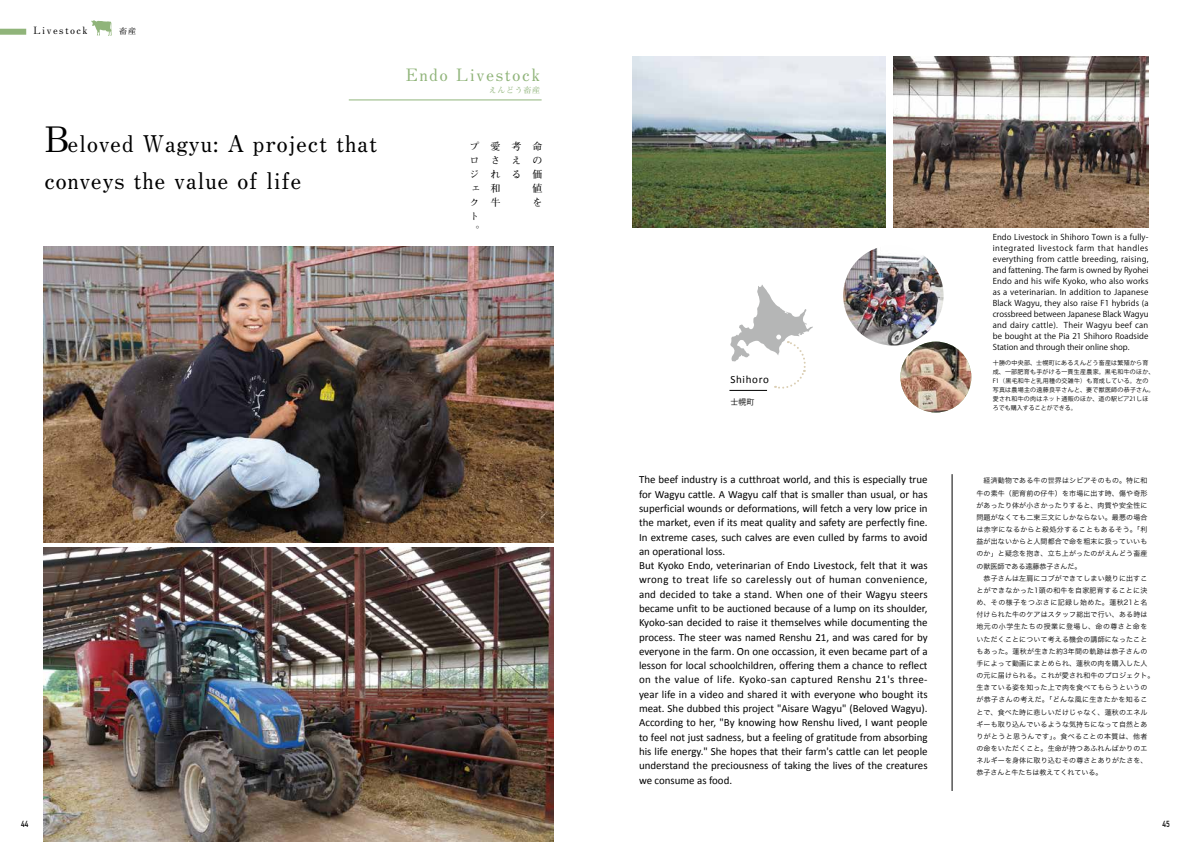
<style>
.page{position:relative;width:1191px;height:842px;background:#fff}
.page>*{position:absolute;margin:0;border:0;box-sizing:border-box;transform-origin:0 0}
.t1{font:700 23px/36.4px "Futo Min A101 Pro";letter-spacing:.02em;color:#000}
.t2{font:700 17px "Futo Min A101 Pro";letter-spacing:.08em;color:#90b47a}
.t3{font:11px/14.3px "Calibri";color:#000}
.t4{font:11px "Calibri";letter-spacing:.06em;color:#000}
.t5{font:700 10px/14px "Futo Min A101 Pro";letter-spacing:.14em;color:#000}
.t6{font:condensed 9px "DIN2014";color:#000}
.t7{font:8px/11px "Koz Go Pro";color:#000;text-align:justify}
.t8{font:700 8px "Futo Min A101 Pro";letter-spacing:.08em;color:#90b47a}
.t9{font:8px "Hira Kaku Pro W3";color:#000}
.t10{font:700 8px "Futo Min A101 Pro";color:#000}
.t11{font:7px/12.2px "Hira Kaku Pro W3";letter-spacing:.02em;color:#000}
.t12{font:6px/9px "Koz Go Pro";letter-spacing:.04em;color:#000}
.s1{font-size:35px}
</style>
<div class="page">
<div style="left:0;top:29px;width:26px;height:6px;background:#90b47a"></div>
<svg style="left:91px;top:20px;width:21px;height:16px"></svg>
<img style="left:43px;top:247px;width:510px;height:296px">
<img style="left:632px;top:57px;width:253px;height:170px">
<img style="left:893px;top:57px;width:255px;height:170px">
<img style="left:43px;top:547px;width:510px;height:295px">
<hr style="left:349px;top:100px;width:192px;height:1px;background:#90b47a">
<svg style="left:730px;top:285px;width:83px;height:104px"></svg>
<hr style="left:729px;top:390px;width:38px;height:1px;background:#000">
<hr style="left:952px;top:474px;width:1px;height:317px;background:#000">
<img style="left:843px;top:245px;width:100px;height:100px;border-radius:49px">
<img style="left:900px;top:342px;width:71px;height:70px;border-radius:35px">
<p class="t5" style="left:34px;top:22px;width:56px">Livestock</p>
<p class="t10" style="left:119px;top:25px;width:19px">畜産</p>
<h1 class="t1" style="left:44px;top:122px;width:334px"><span class="s1">B</span>eloved Wagyu: A project that conveys the value of life</h1>
<h2 class="t2" style="left:406px;top:61px;width:136px">Endo Livestock</h2>
<p class="t8" style="left:489px;top:83px;width:53px">えんどう畜産</p>
<p class="t5" style="left:469px;top:138px;width:11px">プロジェクト。</p>
<p class="t5" style="left:490px;top:138px;width:11px">愛され和牛</p>
<p class="t5" style="left:511px;top:138px;width:11px;text-align:justify">考える</p>
<p class="t5" style="left:532px;top:138px;width:11px;text-align:justify">命の価値を</p>
<p class="t4" style="left:730px;top:373px;width:40px">Shihoro</p>
<p class="t9" style="left:730px;top:395px;width:25px">士幌町</p>
<p class="t3" style="left:639px;top:473px;width:290px">The beef industry is a cutthroat world, and this is especially true for Wagyu cattle. A Wagyu calf that is smaller than usual, or has superficial wounds or deformations, will fetch a very low price in the market, even if its meat quality and safety are perfectly fine.<br>In extreme cases, such calves are even culled by farms to avoid an operational loss.<br>But Kyoko Endo, veterinarian of Endo Livestock, felt that it was wrong to treat life so carelessly out of human convenience, and decided to take a stand. When one of their Wagyu steers became unfit to be auctioned because of a lump on its shoulder, Kyoko-san decided to raise it themselves while documenting the process. The steer was named Renshu 21, and was cared for by everyone in the farm. On one occassion, it even became part of a lesson for local schoolchildren, offering them a chance to reflect on the value of life. Kyoko-san captured Renshu 21's three&shy;year life in a video and shared it with everyone who bought its meat. She dubbed this project "Aisare Wagyu" (Beloved Wagyu).<br>According to her, "By knowing how Renshu lived, I want people to feel not just sadness, but a feeling of gratitude from absorbing his life energy." She hopes that their farm's cattle can let people understand the preciousness of taking the lives of the creatures we consume as food.</p>
<p class="t7" style="left:992px;top:232px;width:157px">Endo Livestock in Shihoro Town is a fully&shy;integrated livestock farm that handles everything from cattle breeding, raising, and fattening. The farm is owned by Ryohei Endo and his wife Kyoko, who also works as a veterinarian. In addition to Japanese Black Wagyu, they also raise F1 hybrids (a crossbreed between Japanese Black Wagyu and dairy cattle). Their Wagyu beef can be bought at the Pia 21 Shihoro Roadside Station and through their online shop.</p>
<p class="t12" style="left:992px;top:359px;width:163px">十勝の中央部、士幌町にあるえんどう畜産は繁殖から育成、一部肥育も手がける一貫生産農家。黒毛和牛のほか、<br>F1（黒毛和牛と乳用種の交雑牛）も育成している。左の写真は農場主の遠藤良平さんと、妻で獣医師の恭子さん。愛され和牛の肉はネット通販のほか、道の駅ピア21しほろでも購入することができる。</p>
<p class="t11" style="left:976px;top:474px;width:179px">　経済動物である牛の世界はシビアそのもの。特に和牛の素牛（肥育前の仔牛）を市場に出す時、傷や奇形があったり体が小さかったりすると、肉質や安全性に問題がなくても二束三文にしかならない。最悪の場合は赤字になるからと殺処分することもあるそう。「利益が出ないからと人間都合で命を粗末に扱っていいものか」と疑念を抱き、立ち上がったのがえんどう畜産の獣医師である遠藤恭子さんだ。<br>　恭子さんは左肩にコブができてしまい競りに出すことができなかった1頭の和牛を自家肥育することに決め、その様子をつぶさに記録し始めた。蓮秋21と名付けられた牛のケアはスタッフ総出で行い、ある時は地元の小学生たちの授業に登場し、命の尊さと命をいただくことについて考える機会の講師になったこともあった。蓮秋が生きた約3年間の軌跡は恭子さんの手によって動画にまとめられ、蓮秋の肉を購入した人の元に届けられる。これが愛され和牛のプロジェクト。生きている姿を知った上で肉を食べてもらうというのが恭子さんの考えだ。「どんな風に生きたかを知ることで、食べた時に悲しいだけじゃなく、蓮秋のエネルギーも取り込んでいるような気持ちになって自然とありがとうと思うんです」。食べることの本質は、他者の命をいただくこと。生命が持つあふれんばかりのエネルギーを身体に取り込むその尊さとありがたさを、恭子さんと牛たちは教えてくれている。</p>
<p class="t6" style="left:21px;top:818px;width:9px">44</p>
<p class="t6" style="left:1162px;top:818px;width:9px">45</p>
</div>
